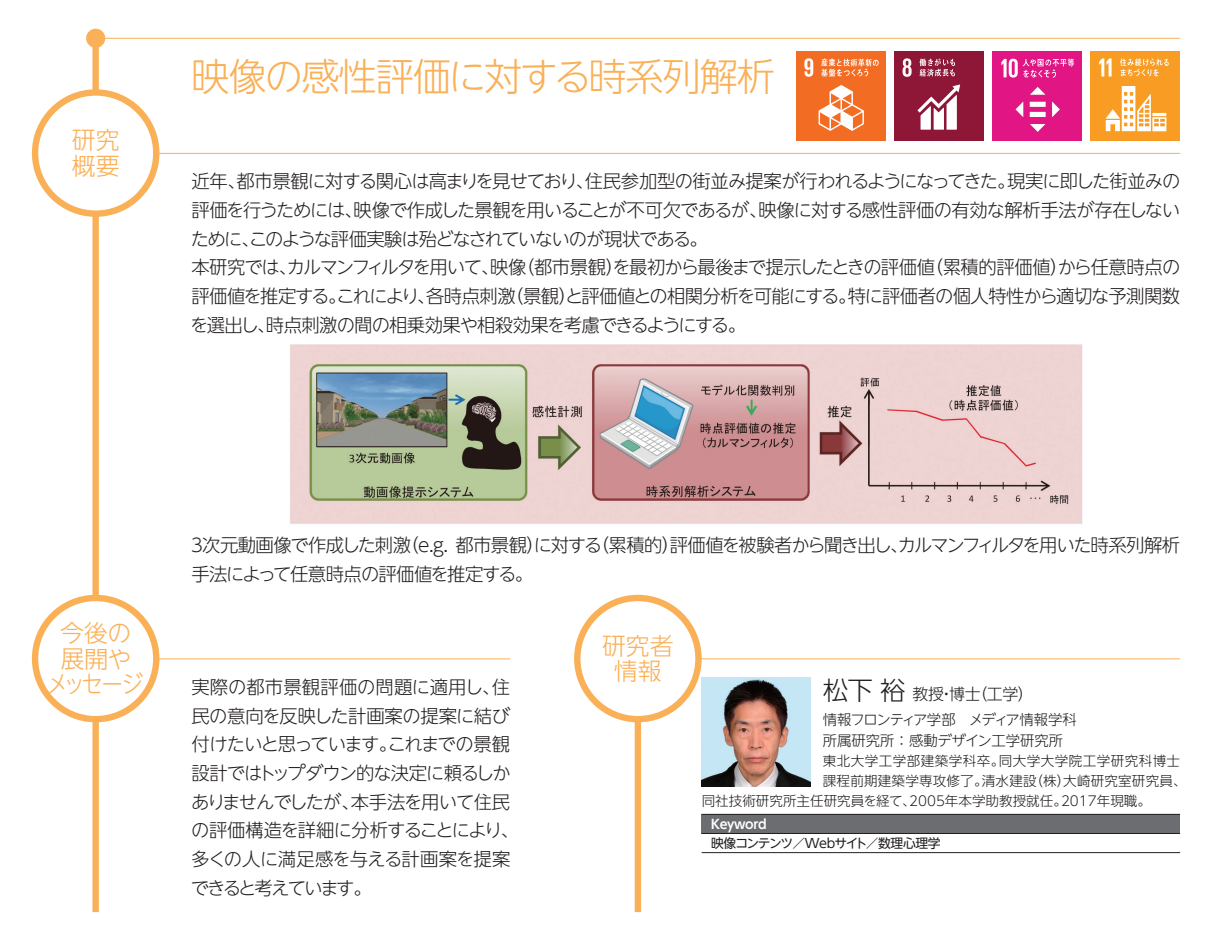
<style>
.page{position:relative;width:1212px;height:944px;background:#fff}
.page>*{position:absolute;margin:0;border:0;box-sizing:border-box;transform-origin:0 0}
.t1{font:300 38.25px "UD Shin Go NT Pr 6 N";letter-spacing:-.03em;color:#fab056}
.t2{font:300 25.43px "UD Shin Go NT Pr 6 N";color:#231f20}
.t3{font:300 23.85px/25.4px "UD Shin Go NT Pr 6 N";color:#fab056}
.t4{font:300 23.85px "UD Shin Go NT Pr 6 N";color:#fab056;scale:.9 1}
.t5{font:300 18.22px/28.8px "UD Shin Go NT Pr 6 N";letter-spacing:-.05em;color:#231f20}
.t6{font:300 18.22px "UD Shin Go NT Pr 6 N";letter-spacing:-.08em;color:#231f20}
.t7{font:300 18.22px/28.8px "UD Shin Go NT Pr 6 N";letter-spacing:-.075em;color:#231f20}
.t8{font:300 18.22px "UD Shin Go NT Pr 6 N";letter-spacing:-.03em;color:#231f20}
.t9{font:300 18.22px/28.8px "UD Shin Go NT Pr 6 N";letter-spacing:-.025em;color:#231f20;text-align:right}
.t10{font:300 18.22px "UD Shin Go NT Pr 6 N";letter-spacing:.01em;color:#231f20}
.t11{font:300 18.22px "UD Shin Go NT Pr 6 N";letter-spacing:-.02em;color:#231f20}
.t12{font:300 15.97px "UD Shin Go NT Pr 6 N";letter-spacing:-.03em;color:#231f20}
.t13{font:300 14.4px/20.7px "UD Shin Go NT Pr 6 N";letter-spacing:-.015em;color:#231f20}
.t14{font:300 13.5px "UD Shin Go NT Pr 6 N";letter-spacing:.015em;color:#231f20}
.t15{font:12.83px "UD Shin Go NT Pr 6 N";letter-spacing:-.06em;color:#231f20}
.t16{font:700 12.83px "UD Shin Go NT Pr 6 N De";letter-spacing:-.03em;color:#fff}
</style>
<div class="page">
<div style="left:92px;top:32px;width:7px;height:880px;background:#fab056"></div>
<hr style="left:96px;top:38px;width:1084px;height:1px;background:#fab056">
<div style="left:86px;top:29px;width:19px;height:19px;background:#fab056;border-radius:50%"></div>
<div style="left:635px;top:626px;width:6px;height:286px;background:#fab056"></div>
<hr style="left:96px;top:658px;width:414px;height:1px;background:#fab056">
<hr style="left:638px;top:658px;width:542px;height:1px;background:#fab056">
<div style="left:35px;top:598px;width:121px;height:121px;background:#fff;border-radius:50%"></div>
<div style="left:32px;top:595px;width:127px;height:127px;border:6px solid #fab056;border-radius:50%"></div>
<div style="left:577px;top:598px;width:121px;height:121px;background:#fff;border-radius:50%"></div>
<div style="left:574px;top:595px;width:128px;height:127px;border:6px solid #fab056;border-radius:50%"></div>
<hr style="left:96px;top:153px;width:1084px;height:1px;background:#fab056">
<div style="left:35px;top:92px;width:121px;height:122px;background:#fff;border-radius:50%"></div>
<div style="left:32px;top:89px;width:127px;height:128px;border:6px solid #fab056;border-radius:50%"></div>
<div style="left:702px;top:814px;width:478px;height:19px;background:#6c6d70"></div>
<hr style="left:702px;top:814px;width:478px;height:1px;background:#231f20">
<hr style="left:702px;top:833px;width:478px;height:1px;background:#231f20">
<hr style="left:702px;top:852px;width:478px;height:1px;background:#231f20">
<img style="left:702px;top:678px;width:108px;height:108px">
<div style="left:796px;top:51px;width:89px;height:89px;background:#f36c24"></div>
<svg style="left:818px;top:85px;width:46px;height:46px"></svg>
<svg style="left:804px;top:58px;width:9px;height:19px"></svg>
<svg style="left:821px;top:59px;width:57px;height:17px"></svg>
<div style="left:894px;top:51px;width:89px;height:89px;background:#8e1737"></div>
<svg style="left:917px;top:85px;width:43px;height:45px"></svg>
<svg style="left:902px;top:58px;width:9px;height:19px"></svg>
<svg style="left:919px;top:58px;width:36px;height:19px"></svg>
<div style="left:992px;top:51px;width:90px;height:89px;background:#e11584"></div>
<svg style="left:1001px;top:59px;width:73px;height:19px"></svg>
<div style="left:1030px;top:112px;width:15px;height:5px;background:#fff"></div>
<div style="left:1030px;top:102px;width:15px;height:5px;background:#fff"></div>
<svg style="left:1030px;top:87px;width:15px;height:8px"></svg>
<svg style="left:1052px;top:102px;width:8px;height:15px"></svg>
<svg style="left:1030px;top:124px;width:15px;height:8px"></svg>
<svg style="left:1015px;top:102px;width:8px;height:15px"></svg>
<div style="left:1091px;top:51px;width:89px;height:89px;background:#f89c24"></div>
<svg style="left:1106px;top:86px;width:60px;height:45px"></svg>
<svg style="left:1099px;top:59px;width:12px;height:18px"></svg>
<svg style="left:1120px;top:58px;width:49px;height:18px"></svg>
<img style="left:290px;top:344px;width:793px;height:180px">
<h3 class="t3" style="left:72px;top:127px;width:49px">研究概要</h3>
<h1 class="t1" style="left:191px;top:46px;width:585px">映像の感性評価に対する時系列解析</h1>
<p class="t5" style="left:236px;top:166px;width:780px">都市景観に対する関心は高まりを見せており住民参加型の街並み提案が行われるようになってきた。</p>
<p class="t5" style="left:1007px;top:166px;width:175px">現実に即した街並みの</p>
<p class="t5" style="left:191px;top:166px;width:56px">近年、</p>
<p class="t5" style="left:576px;top:166px;width:20px">、</p>
<p class="t5" style="left:354px;top:195px;width:415px">映像で作成した景観を用いることが不可欠であるが、</p>
<p class="t5" style="left:758px;top:195px;width:423px">映像に対する感性評価の有効な解析手法が存在しない</p>
<p class="t7" style="left:191px;top:195px;width:519px">評価を行うためには、<br>ためにこのような評価実験は殆どなされていないのが現状である。</p>
<p class="t5" style="left:241px;top:224px;width:20px">、</p>
<p class="t5" style="left:516px;top:252px;width:421px">（都市景観を最初から最後まで提示したときの評価値</p>
<p class="t5" style="left:606px;top:252px;width:20px">）</p>
<p class="t11" style="left:925px;top:253px;width:257px">（累積的評価値から任意時点の</p>
<p class="t5" style="left:1050px;top:252px;width:20px">）</p>
<p class="t6" style="left:191px;top:253px;width:337px">本研究ではカルマンフィルタを用いて映像</p>
<p class="t5" style="left:279px;top:252px;width:20px">、</p>
<p class="t5" style="left:481px;top:252px;width:20px">、</p>
<p class="t5" style="left:505px;top:281px;width:353px">（景観と評価値との相関分析を可能にする。</p>
<p class="t5" style="left:559px;top:281px;width:20px">）</p>
<p class="t8" style="left:191px;top:281px;width:326px">評価値を推定するこれにより各時点刺激</p>
<p class="t5" style="left:848px;top:281px;width:334px">特に評価者の個人特性から適切な予測関数</p>
<p class="t5" style="left:190px;top:281px;width:557px;text-indent:138px">。<br>を選出し時点刺激の間の相乗効果や相殺効果を考慮できるようにする。</p>
<p class="t5" style="left:417px;top:281px;width:20px">、</p>
<p class="t5" style="left:257px;top:310px;width:20px">、</p>
<h3 class="t3" style="left:60px;top:619px;width:73px">今後の展開や</h3>
<h3 class="t4" style="left:47px;top:665px;width:109px">メッセージ</h3>
<p class="t8" style="left:400px;top:530px;width:203px">（ .g.e 都市景観に対する</p>
<p class="t5" style="left:527px;top:530px;width:20px">）</p>
<p class="t6" style="left:591px;top:530px;width:591px">（累積的評価値を被験者から聞き出しカルマンフィルタを用いた時系列解析</p>
<p class="t5" style="left:662px;top:530px;width:20px">）</p>
<p class="t8" style="left:202px;top:530px;width:210px">次元動画像で作成した刺激</p>
<p class="t5" style="left:188px;top:530px;width:347px">３<br>手法によって任意時点の評価値を推定する。</p>
<p class="t5" style="left:890px;top:530px;width:20px">、</p>
<p class="t10" style="left:191px;top:672px;width:320px">実際の都市景観評価の問題に適用し住、</p>
<p class="t9" style="left:191px;top:701px;width:320px">民の意向を反映した計画案の提案に結びこれまでの景観</p>
<p class="t7" style="left:191px;top:729px;width:207px">付けたいと思っています。</p>
<p class="t5" style="left:191px;top:758px;width:321px">設計ではトップダウン的な決定に頼るしか</p>
<p class="t5" style="left:351px;top:787px;width:161px">本手法を用いて住民</p>
<p class="t5" style="left:191px;top:787px;width:330px">ありませんでしたが、<br>の評価構造を詳細に分析することにより、多くの人に満足感を与える計画案を提案できると考えています。</p>
<h3 class="t3" style="left:602px;top:632px;width:73px;text-align:center">研究者情報</h3>
<h2 class="t2" style="left:823px;top:670px;width:84px">松下裕</h2>
<p class="t13" style="left:823px;top:709px;width:255px">情報フロンティア学部　メディア情報学科所属研究所：感動デザイン工学研究所</p>
<p class="t14" style="left:999px;top:750px;width:183px">同大学大学院工学研究科博士</p>
<p class="t12" style="left:971px;top:681px;width:64px">（工学(</p>
<p class="t12" style="left:912px;top:681px;width:70px">教授博士</p>
<p class="t12" style="left:939px;top:681px;width:17px">・</p>
<p class="t14" style="left:823px;top:750px;width:183px">東北大学工学部建築学科卒。</p>
<p class="t14" style="left:1029px;top:770px;width:43px">（株）</p>
<p class="t14" style="left:823px;top:770px;width:166px">課程前期建築学専攻修了。</p>
<p class="t14" style="left:982px;top:770px;width:56px">清水建設</p>
<p class="t14" style="left:1063px;top:770px;width:125px">大崎研究室研究員、</p>
<p class="t14" style="left:702px;top:790px;width:216px">同社技術研究所主任研究員を経て、</p>
<p class="t16" style="left:711px;top:813px;width:57px">Keyword</p>
<p class="t15" style="left:711px;top:833px;width:231px">映像コンテンツ／Webサイト／数理心理学</p>
<p class="t14" style="left:909px;top:790px;width:159px">2005年本学助教授就任。</p>
<p class="t14" style="left:1061px;top:790px;width:91px">2017年現職。</p>
</div>
